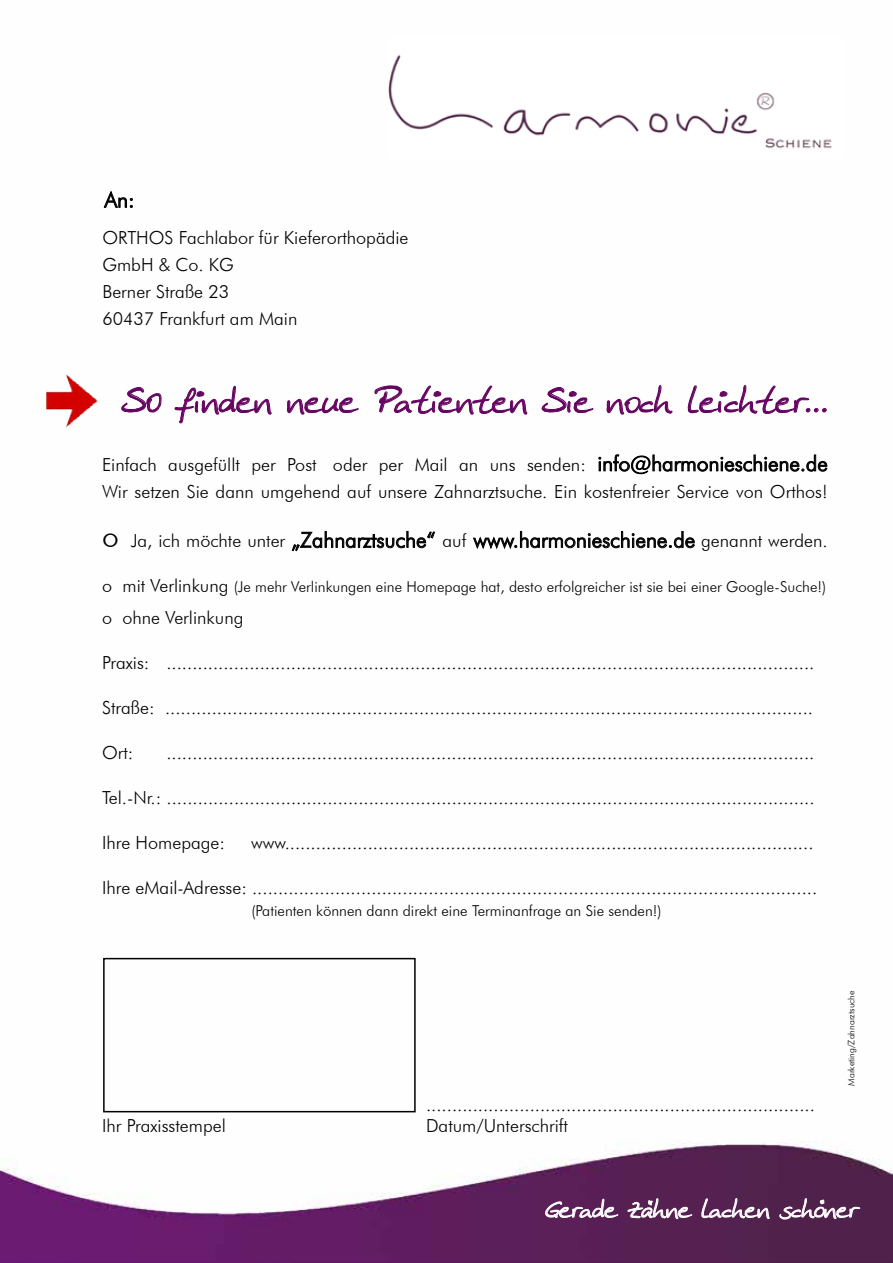
<style>
.page{position:relative;width:893px;height:1263px;background:#fff}
.page>*{position:absolute;margin:0;border:0;box-sizing:border-box;transform-origin:0 0}
.t1{font:italic 30px "Anke Hand";color:#650360}
.t2{font:300 21px "Futura BT";color:#000}
.t3{font:italic 21px "Anke Hand";color:#fff}
.t4{font:300 18px/27px "Futura BT";color:#000}
.t5{font:300 15px "Futura BT";color:#000}
.t6{font:300 9px "Futura BT";color:#000}
.s1{font-size:39px}
.s2{font-size:21px}
.s3{font-size:30px}
.s4{font-size:18px}
</style>
<div class="page">
<img style="left:0;top:391px;width:893px;height:872px">
<svg style="left:598px;top:454px;width:230px;height:20px"></svg>
<svg style="left:291px;top:531px;width:144px;height:21px"></svg>
<svg style="left:443px;top:533px;width:24px;height:15px"></svg>
<svg style="left:473px;top:531px;width:222px;height:19px"></svg>
<div style="left:103px;top:958px;width:313px;height:154px;border:2px solid #000"></div>
<img style="left:388px;top:55px;width:444px;height:94px">
<svg style="left:545px;top:1197px;width:74px;height:26px;background:#7a4c78"></svg>
<svg style="left:627px;top:1195px;width:66px;height:30px;background:#744870"></svg>
<svg style="left:701px;top:1193px;width:69px;height:32px;background:#6d436a"></svg>
<svg style="left:779px;top:1195px;width:82px;height:30px;background:#6c4467"></svg>
<img style="left:47px;top:374px;width:54px;height:53px">
<svg style="left:121px;top:387px;width:41px;height:29px"></svg>
<svg style="left:174px;top:385px;width:98px;height:43px"></svg>
<svg style="left:287px;top:393px;width:72px;height:23px"></svg>
<svg style="left:374px;top:385px;width:154px;height:32px"></svg>
<svg style="left:541px;top:387px;width:53px;height:28px"></svg>
<svg style="left:606px;top:385px;width:67px;height:31px"></svg>
<svg style="left:688px;top:385px;width:139px;height:33px"></svg>
<svg style="left:103px;top:190px;width:30px;height:18px"></svg>
<p class="t2" style="left:105px;top:187px;width:31px">An:</p>
<p class="t4" style="left:102px;top:224px;width:308px">ORTHOS Fachlabor für Kieferorthopädie<br>GmbH &amp; Co. KG<br>Berner Straße 23<br>60437 Frankfurt am Main</p>
<h1 class="t1" style="left:121px;top:384px;width:722px"><span class="s1">S</span>0 finden neue <span class="s1">P</span>atienten <span class="s1">S</span>ie noch leichter...</h1>
<p class="t4" style="left:102px;top:451px;width:727px">Einfach ausgefüllt per Post oder per Mail an uns senden: <span class="s2">info@harmonieschiene.de<br></span>Wir setzen Sie dann umgehend auf unsere Zahnarztsuche. Ein kostenfreier Service von Orthos!</p>
<p class="t2" style="left:102px;top:527px;width:727px"><span class="s3">o</span> <span class="s4">Ja, ich möchte unter</span> „Zahnarztsuche“ <span class="s4">auf</span> www.harmonieschiene.de <span class="s4">genannt werden.</span></p>
<p class="t5" style="left:102px;top:578px;width:726px"><span class="s4">o mit Verlinkung</span> (Je mehr Verlinkungen eine Homepage hat, desto erfolgreicher ist sie bei einer Google-Suche!)</p>
<p class="t4" style="left:102px;top:604px;width:143px">o ohne Verlinkung</p>
<p class="t4" style="left:102px;top:649px;width:714px">Praxis: .............................................................................................................................</p>
<p class="t4" style="left:102px;top:694px;width:713px">Straße: .............................................................................................................................</p>
<p class="t4" style="left:102px;top:739px;width:33px">Ort:</p>
<p class="t4" style="left:166px;top:739px;width:649px">.............................................................................................................................</p>
<p class="t4" style="left:102px;top:784px;width:714px">Tel.-Nr.: .............................................................................................................................</p>
<p class="t4" style="left:102px;top:829px;width:125px">Ihre Homepage:</p>
<p class="t4" style="left:251px;top:829px;width:564px">www......................................................................................................</p>
<p class="t4" style="left:102px;top:874px;width:717px">Ihre eMail-Adresse: .............................................................................................................</p>
<p class="t5" style="left:252px;top:902px;width:412px">(Patienten können dann direkt eine Terminanfrage an Sie senden!)</p>
<p class="t4" style="left:426px;top:1091px;width:390px">...........................................................................</p>
<p class="t4" style="left:102px;top:1112px;width:125px">Ihr Praxisstempel</p>
<p class="t4" style="left:426px;top:1112px;width:144px">Datum/Unterschrift</p>
<p class="t6" style="left:846px;top:1086px;width:97px;rotate:-90deg">Marketing/Zahnarztsuche</p>
<p class="t3" style="left:545px;top:1197px;width:322px">Gerade Zähne lachen schöner</p>
</div>
